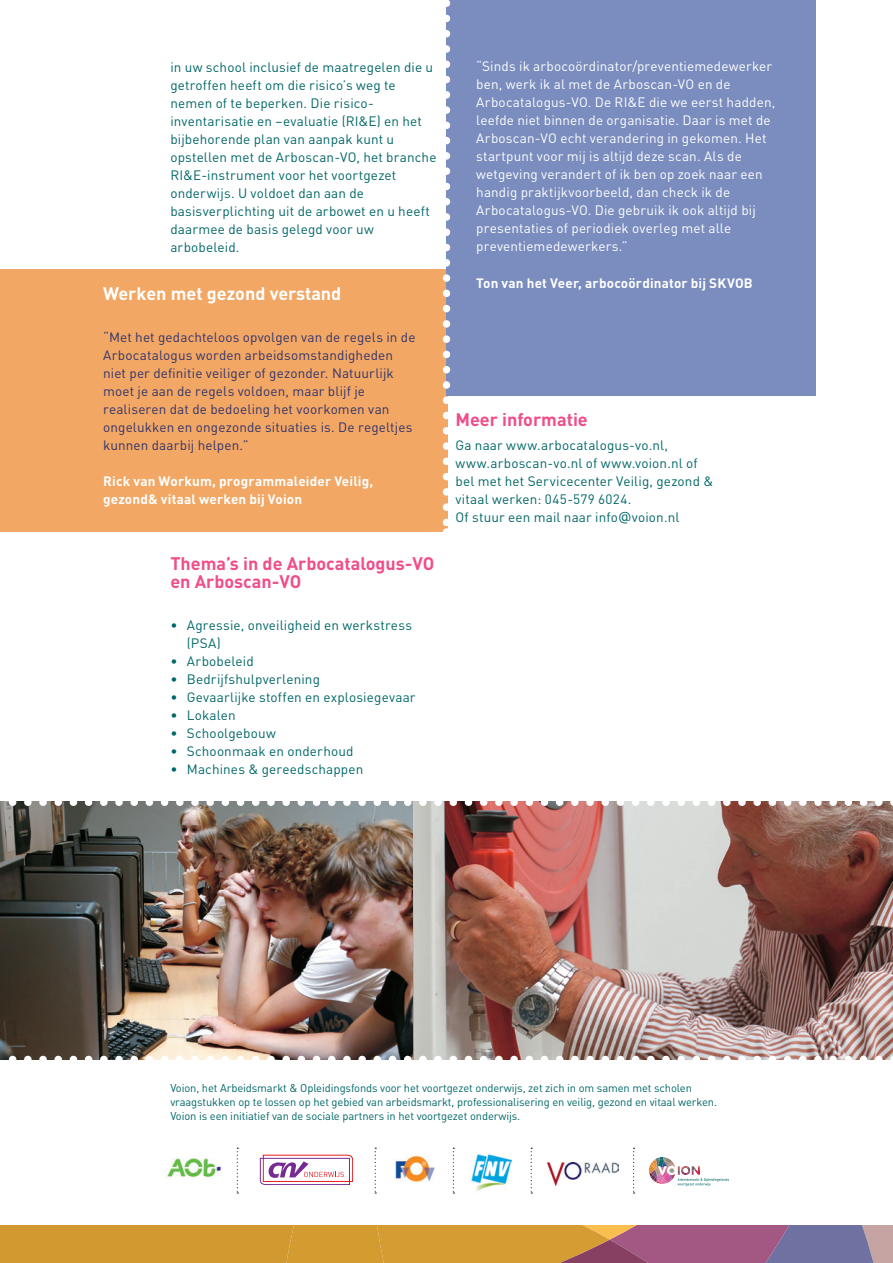
<style>
.page{position:relative;width:893px;height:1263px;background:#fff}
.page>*{position:absolute;margin:0;border:0;box-sizing:border-box;transform-origin:0 0}
.Cahier_kop_A{font:700 18px/18px "DIN";color:#ef4e8a}
.Cahier_kop_A-2{font:700 18px "DIN";color:#fff}
.Cahier_VOI_platte_te{font:13.5px/18px "DIN";letter-spacing:.01em;color:#006667}
.Cahier_toelichting{font:13.5px/18px "DIN";letter-spacing:.01em;color:#fff}
.Cahier_toelichting-2{font:13.5px/18px "DIN";letter-spacing:.01em;color:#32346c}
.Cahier_kopje_A{font:700 13.5px/18px "DIN";letter-spacing:.01em;color:#fff}
.VOI_tekst_achterzijd{font:11.25px/14.2px "DIN";letter-spacing:-.01em;color:#006667}
.s1{font-family:"Verdana"}
</style>
<div class="page">
<img style="left:412px;top:806px;width:481px;height:250px">
<img style="left:0;top:806px;width:412px;height:250px">
<div style="left:0;top:269px;width:448px;height:262px;background:#f2a764"></div>
<div style="left:446px;top:0;width:370px;height:395px;background:#7a8dbe"></div>
<svg style="left:237px;top:1148px;width:1px;height:45px"></svg>
<svg style="left:375px;top:1148px;width:1px;height:45px"></svg>
<svg style="left:453px;top:1148px;width:1px;height:45px"></svg>
<svg style="left:531px;top:1148px;width:1px;height:45px"></svg>
<svg style="left:633px;top:1148px;width:2px;height:45px"></svg>
<img style="left:167px;top:1158px;width:55px;height:20px">
<img style="left:395px;top:1155px;width:40px;height:27px">
<svg style="left:649px;top:1157px;width:80px;height:29px"></svg>
<img style="left:548px;top:1163px;width:71px;height:23px">
<img style="left:471px;top:1154px;width:40px;height:37px">
<svg style="left:260px;top:1155px;width:93px;height:30px"></svg>
<svg style="left:0;top:1226px;width:893px;height:37px;background:#be894f"></svg>
<svg style="left:443px;top:0;width:7px;height:531px"></svg>
<img style="left:0;top:1056px;width:892px;height:4px">
<svg style="left:0;top:801px;width:893px;height:5px"></svg>
<p class="Cahier_VOI_platte_te" style="left:170px;top:58px;width:268px">in uw school inclusief de maatregelen die u getroffen heeft om die risico’s weg te nemen of te beperken. Die risico&shy;inventarisatie en –evaluatie (RI&amp;E) en het bijbehorende plan van aanpak kunt u opstellen met de Arboscan-VO, het branche RI&amp;E-instrument voor het voortgezet onderwijs. U voldoet dan aan de basisverplichting uit de arbowet en u heeft daarmee de basis gelegd voor uw arbobeleid.</p>
<p class="Cahier_kop_A-2" style="left:103px;top:282px;width:240px">Werken met gezond verstand</p>
<p class="Cahier_toelichting-2" style="left:103px;top:328px;width:314px">“Met het gedachteloos opvolgen van de regels in de Arbocatalogus worden arbeidsomstandigheden niet per definitie veiliger of gezonder. Natuurlijk moet je aan de regels voldoen, maar blijf je realiseren dat de bedoeling het voorkomen van ongelukken en ongezonde situaties is. De regeltjes kunnen daarbij helpen.”</p>
<p class="Cahier_kopje_A" style="left:103px;top:472px;width:272px">Rick van Workum, programmaleider Veilig, gezond&amp; vitaal werken bij Voion</p>
<p class="Cahier_kop_A" style="left:170px;top:554px;width:266px">Thema’s in de Arbocatalogus-VO en Arboscan-VO</p>
<p class="Cahier_VOI_platte_te" style="left:187px;top:616px;width:227px;text-indent:-16px">• Agressie, onveiligheid en werkstress (PSA)</p>
<p class="Cahier_VOI_platte_te" style="left:170px;top:652px;width:85px">• Arbobeleid</p>
<p class="Cahier_VOI_platte_te" style="left:170px;top:670px;width:151px">• Bedrijfshulpverlening</p>
<p class="Cahier_VOI_platte_te" style="left:170px;top:688px;width:247px">• Gevaarlijke stoffen en explosiegevaar</p>
<p class="Cahier_VOI_platte_te" style="left:170px;top:706px;width:67px">• Lokalen</p>
<p class="Cahier_VOI_platte_te" style="left:170px;top:724px;width:107px">• Schoolgebouw</p>
<p class="Cahier_VOI_platte_te" style="left:170px;top:742px;width:185px">• Schoonmaak en onderhoud</p>
<p class="Cahier_VOI_platte_te" style="left:170px;top:760px;width:195px">• Machines &amp; gereedschappen</p>
<p class="Cahier_toelichting" style="left:476px;top:56px;width:301px">“Sinds ik arbocoördinator/preventiemedewerker ben, werk ik al met de Arboscan-VO en de Arbocatalogus-VO. De RI&amp;E die we eerst hadden, leefde niet binnen de organisatie. Daar is met de Arboscan-VO echt verandering in gekomen. Het startpunt voor mij is altijd deze scan. Als de wetgeving verandert of ik ben op zoek naar een handig praktijkvoorbeeld, dan check ik de Arbocatalogus-VO. Die gebruik ik ook altijd bij presentaties of periodiek overleg met alle preventiemedewerkers.”</p>
<p class="Cahier_kopje_A" style="left:476px;top:274px;width:278px">Ton van het Veer, arbocoördinator bij SKVOB</p>
<p class="Cahier_kop_A" style="left:455px;top:410px;width:134px">Meer informatie</p>
<p class="Cahier_VOI_platte_te" style="left:455px;top:436px;width:214px">Ga naar www.arbocatalogus-vo.nl,</p>
<p class="Cahier_VOI_platte_te" style="left:455px;top:454px;width:244px">www.arboscan-vo.nl of www.voion.nl of</p>
<p class="Cahier_VOI_platte_te" style="left:455px;top:472px;width:259px">bel met het Servicecenter Veilig, gezond &amp; vitaal werken: 045-579 6024.</p>
<p class="Cahier_VOI_platte_te" style="left:455px;top:508px;width:226px">Of stuur een mail naar info<span class="s1">@</span>voion.nl</p>
<p class="VOI_tekst_achterzijd" style="left:170px;top:1080px;width:548px">Voion, het Arbeidsmarkt &amp; Opleidingsfonds voor het voortgezet onderwijs, zet zich in om samen met scholen vraagstukken op te lossen op het gebied van arbeidsmarkt, professionalisering en veilig, gezond en vitaal werken.<br>Voion is een initiatief van de sociale partners in het voortgezet onderwijs.</p>
</div>
